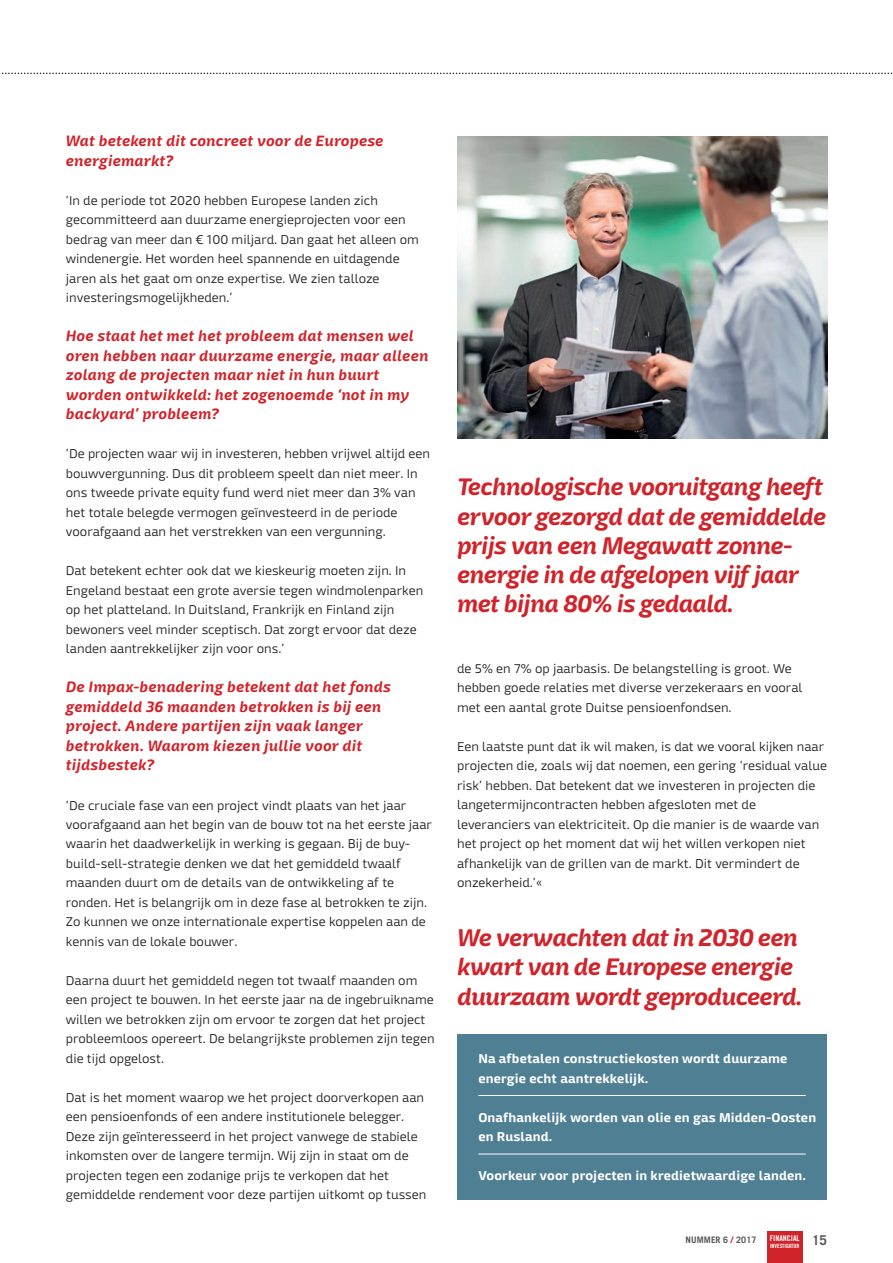
<style>
.page{position:relative;width:893px;height:1263px;background:#fff}
.page>*{position:absolute;margin:0;border:0;box-sizing:border-box;transform-origin:0 0}
.t1{font:italic 700 24px/29.2px "Mangerica";letter-spacing:-.035em;color:#d1232a}
.t2{font:italic 700 15px/19.5px "Mangerica";letter-spacing:.01em;color:#d1232a}
.t3{font:700 13.5px "Trade Gothic LT";color:#57585a}
.t4{font:300 12.75px/19.5px "Mangerica";color:#231f20}
.t5{font:700 12.75px/19.5px "Mangerica";letter-spacing:.01em;color:#fff}
.t6{font:700 9px "Trade Gothic LT";letter-spacing:.01em;color:#57585a}
.t7{font:7.8px "Trade Gothic LT Bold Cond Twenty";color:#fff}
.t8{font:5.7px "Trade Gothic LT Bold Cond Twenty";color:#fff}
.s1{color:#d1232a}
</style>
<div class="page">
<svg style="left:0;top:73px;width:893px;height:1px"></svg>
<div style="left:767px;top:1231px;width:35px;height:32px;background:#d1232a"></div>
<img style="left:457px;top:137px;width:370px;height:302px">
<div style="left:457px;top:1034px;width:370px;height:165px;background:#4f7f93"></div>
<hr style="left:478px;top:1095px;width:328px;height:1px;background:#fff">
<hr style="left:478px;top:1154px;width:328px;height:1px;background:#fff">
<p class="t2" style="left:66px;top:132px;width:319px">Wat betekent dit concreet voor de Europese energiemarkt?</p>
<p class="t4" style="left:66px;top:191px;width:355px">‘In de periode tot 2020 hebben Europese landen zich gecommitteerd aan duurzame energieprojecten voor een bedrag van meer dan € 100 miljard. Dan gaat het alleen om windenergie. Het worden heel spannende en uitdagende jaren als het gaat om onze expertise. We zien talloze investeringsmogelijkheden.’</p>
<p class="t2" style="left:66px;top:327px;width:364px">Hoe staat het met het probleem dat mensen wel oren hebben naar duurzame energie, maar alleen zolang de projecten maar niet in hun buurt worden ontwikkeld: het zogenoemde ‘not in my backyard’ probleem?</p>
<p class="t4" style="left:66px;top:444px;width:366px">‘De projecten waar wij in investeren, hebben vrijwel altijd een bouwvergunning. Dus dit probleem speelt dan niet meer. In ons tweede private equity fund werd niet meer dan 3% van het totale belegde vermogen geïnvesteerd in de periode voorafgaand aan het verstrekken van een vergunning.</p>
<p class="t4" style="left:66px;top:561px;width:359px">Dat betekent echter ook dat we kieskeurig moeten zijn. In Engeland bestaat een grote aversie tegen windmolenparken op het platteland. In Duitsland, Frankrijk en Finland zijn bewoners veel minder sceptisch. Dat zorgt ervoor dat deze landen aantrekkelijker zijn voor ons.’</p>
<p class="t2" style="left:66px;top:678px;width:327px">De Impax-benadering betekent dat het fonds gemiddeld 36 maanden betrokken is bij een project. Andere partijen zijn vaak langer betrokken. Waarom kiezen jullie voor dit tijdsbestek?</p>
<p class="t4" style="left:66px;top:795px;width:368px">‘De cruciale fase van een project vindt plaats van het jaar voorafgaand aan het begin van de bouw tot na het eerste jaar waarin het daadwerkelijk in werking is gegaan. Bij de buy&shy;build-sell-strategie denken we dat het gemiddeld twaalf maanden duurt om de details van de ontwikkeling af te ronden. Het is belangrijk om in deze fase al betrokken te zijn.<br>Zo kunnen we onze internationale expertise koppelen aan de kennis van de lokale bouwer.</p>
<p class="t4" style="left:66px;top:971px;width:370px">Daarna duurt het gemiddeld negen tot twaalf maanden om een project te bouwen. In het eerste jaar na de ingebruikname willen we betrokken zijn om ervoor te zorgen dat het project probleemloos opereert. De belangrijkste problemen zijn tegen die tijd opgelost.</p>
<p class="t4" style="left:66px;top:1088px;width:362px">Dat is het moment waarop we het project doorverkopen aan een pensioenfonds of een andere institutionele belegger.<br>Deze zijn geïnteresseerd in het project vanwege de stabiele inkomsten over de langere termijn. Wij zijn in staat om de projecten tegen een zodanige prijs te verkopen dat het gemiddelde rendement voor deze partijen uitkomt op tussen</p>
<h1 class="t1" style="left:457px;top:472px;width:371px">Technologische vooruitgang heeft ervoor gezorgd dat de gemiddelde prijs van een Megawatt zonne&shy;energie in de afgelopen vijf jaar met bijna 80% is gedaald.</h1>
<p class="t4" style="left:457px;top:659px;width:347px">de 5% en 7% op jaarbasis. De belangstelling is groot. We hebben goede relaties met diverse verzekeraars en vooral met een aantal grote Duitse pensioenfondsen.</p>
<p class="t4" style="left:457px;top:737px;width:371px">Een laatste punt dat ik wil maken, is dat we vooral kijken naar projecten die, zoals wij dat noemen, een gering ‘residual value risk’ hebben. Dat betekent dat we investeren in projecten die langetermijncontracten hebben afgesloten met de leveranciers van elektriciteit. Op die manier is de waarde van het project op het moment dat wij het willen verkopen niet afhankelijk van de grillen van de markt. Dit vermindert de onzekerheid.’«</p>
<h1 class="t1" style="left:457px;top:923px;width:347px">We verwachten dat in 2030 een kwart van de Europese energie duurzaam wordt geproduceerd.</h1>
<p class="t5" style="left:478px;top:1049px;width:311px">Na afbetalen constructiekosten wordt duurzame energie echt aantrekkelijk.</p>
<p class="t5" style="left:478px;top:1107px;width:339px">Onafhankelijk worden van olie en gas Midden-Oosten en Rusland.</p>
<p class="t5" style="left:478px;top:1166px;width:329px">Voorkeur voor projecten in kredietwaardige landen.</p>
<p class="t6" style="left:686px;top:1234px;width:72px">NUMMER 6 <span class="s1">/</span> 2017</p>
<p class="t3" style="left:812px;top:1232px;width:17px">15</p>
<p class="t7" style="left:770px;top:1233px;width:31px">FINANCIAL</p>
<p class="t8" style="left:770px;top:1242px;width:31px">INVESTIGATOR</p>
</div>
